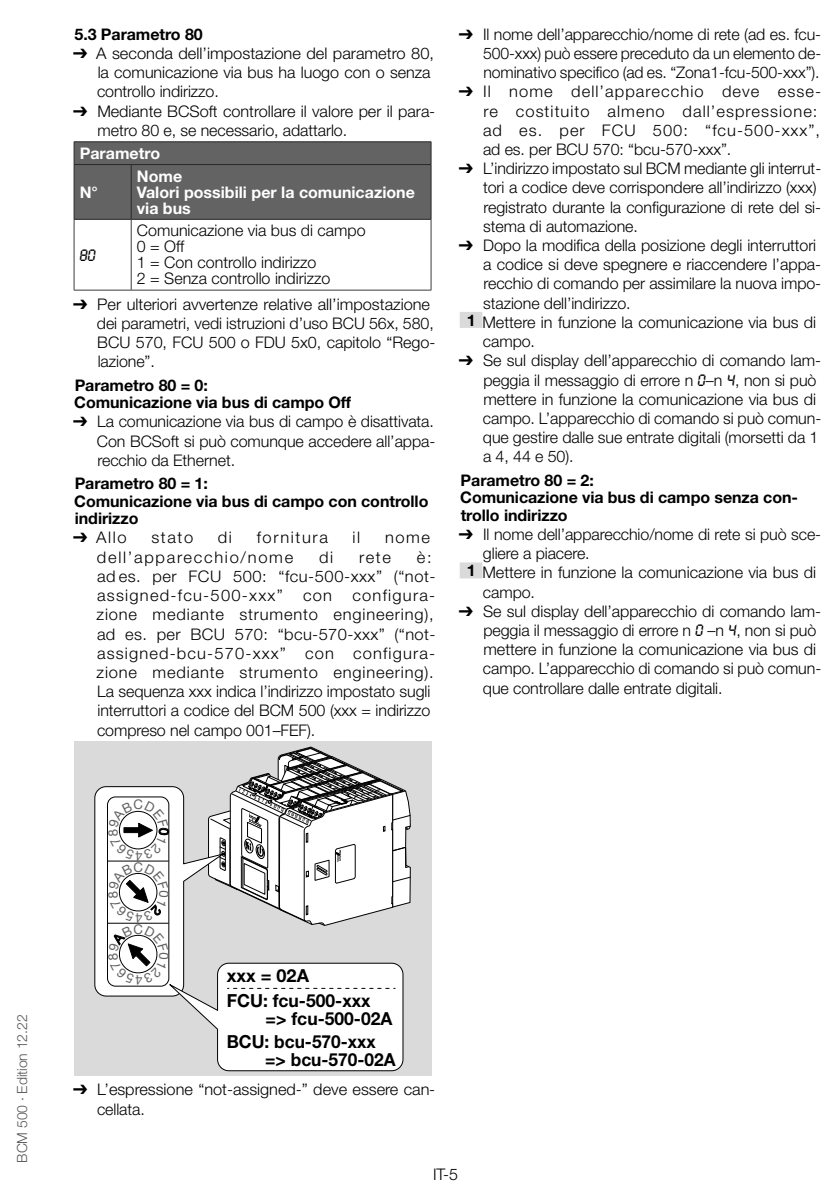
<style>
.page{position:relative;width:840px;height:1191px;background:#fff}
.page>*{position:absolute;margin:0;border:0;box-sizing:border-box;transform-origin:0 0}
.t1{font:700 18px/18px "Helvetica Neue LT Pro";color:#000}
.t2{font:700 18px/18px "Helvetica Neue LT Pro";color:#000;scale:.96 1}
.t3{font:300 16px/19.2px "Helvetica Neue LT Pro";letter-spacing:-.005em;color:#000}
.t4{font:300 16px/19.2px "Helvetica Neue LT Pro";letter-spacing:.02em;color:#000}
.t5{font:700 16px/17.6px "Helvetica Neue LT Pro";letter-spacing:-.005em;color:#000}
.t6{font:300 16px/19.2px "Helvetica Neue LT Pro";letter-spacing:.065em;color:#000}
.t7{font:300 16px/19.2px "Helvetica Neue LT Pro";letter-spacing:.03em;color:#000}
.t8{font:700 16px/16px "Helvetica Neue LT Pro";color:#fff}
.t9{font:300 16px "Helvetica Neue LT Pro";letter-spacing:.105em;color:#000}
.t10{font:300 16px "Helvetica Neue LT Pro";letter-spacing:.095em;color:#000}
.t11{font:italic 500 16px "Quartz";color:#000}
.t12{font:300 14px "Helvetica Neue LT Pro";letter-spacing:-.005em;color:#575756}
.t13{font:13.2px "Helvetica Neue LT Pro";color:#646363}
.s1{font-family:"Arial Unicode MS";font-weight:400}
.s2{font-weight:700}
.s3{font-family:"Quartz";font-weight:500;font-style:italic}
</style>
<div class="page">
<hr style="left:74px;top:141px;width:57px;height:1px;background:#282827">
<hr style="left:131px;top:141px;width:300px;height:1px;background:#282827">
<div style="left:74px;top:142px;width:357px;height:77px;background:#646363"></div>
<hr style="left:74px;top:164px;width:57px;height:1px;background:#282827">
<hr style="left:74px;top:165px;width:1px;height:54px;background:#282827">
<hr style="left:131px;top:164px;width:300px;height:1px;background:#282827">
<hr style="left:131px;top:165px;width:1px;height:54px;background:#282827">
<hr style="left:430px;top:165px;width:1px;height:54px;background:#282827">
<hr style="left:74px;top:219px;width:57px;height:1px;background:#282827">
<hr style="left:131px;top:219px;width:300px;height:1px;background:#282827">
<hr style="left:74px;top:220px;width:1px;height:70px;background:#3c3c3b">
<hr style="left:131px;top:220px;width:1px;height:70px;background:#3c3c3b">
<hr style="left:430px;top:220px;width:1px;height:70px;background:#3c3c3b">
<hr style="left:74px;top:290px;width:57px;height:1px;background:#3c3c3b">
<hr style="left:131px;top:290px;width:300px;height:1px;background:#3c3c3b">
<div style="left:74px;top:741px;width:357px;height:335px;background:#dadada"></div>
<div style="left:459px;top:312px;width:23px;height:16px;background:#dadada"></div>
<div style="left:459px;top:562px;width:23px;height:16px;background:#dadada"></div>
<svg style="left:94px;top:746px;width:317px;height:325px"></svg>
<p class="t12" style="left:13px;top:1162px;width:150px;rotate:-90deg">BCM 500 · Edition 12.22</p>
<p class="t5" style="left:74px;top:25px;width:130px">5.3 Parametro 80</p>
<p class="t3" style="left:97px;top:43px;width:338px;text-indent:-24px"><span class="s1">➔</span> A seconda dell’impostazione del parametro 80, la comunicazione via bus ha luogo con o senza controllo indirizzo.</p>
<p class="t3" style="left:97px;top:101px;width:339px;text-indent:-24px"><span class="s1">➔</span> Mediante BCSoft controllare il valore per il para&shy;metro 80 e, se necessario, adattarlo.</p>
<p class="t8" style="left:80px;top:145px;width:82px">Parametro</p>
<p class="t8" style="left:80px;top:184px;width:20px">N°</p>
<p class="t8" style="left:137px;top:168px;width:279px">Nome<br>Valori possibili per la comunicazione via bus</p>
<p class="t3" style="left:137px;top:222px;width:230px;line-height:16px">Comunicazione via bus di campo<br>0 = Off<br>1 = Con controllo indirizzo<br>2 = Senza controllo indirizzo</p>
<p class="t3" style="left:97px;top:294px;width:339px;text-indent:-24px"><span class="s1">➔</span> Per ulteriori avvertenze relative all’impostazione dei parametri, vedi istruzioni d’uso BCU 56x, 580, BCU 570, FCU 500 o FDU 5x0, capitolo “Rego&shy;lazione”.</p>
<p class="t5" style="left:74px;top:376px;width:278px">Parametro 80 = 0:<br>Comunicazione via bus di campo Off</p>
<p class="t3" style="left:97px;top:412px;width:339px;text-align:justify;text-indent:-24px"><span class="s1">➔</span> La comunicazione via bus di campo è disattivata.<br>Con BCSoft si può comunque accedere all’appa&shy;recchio da Ethernet.</p>
<p class="t5" style="left:74px;top:474px;width:355px">Parametro 80 = 1:<br>Comunicazione via bus di campo con controllo indirizzo</p>
<p class="t3" style="left:73px;top:528px;width:55px"><span class="s1">➔</span> Allo</p>
<p class="t3" style="left:151px;top:528px;width:43px">stato</p>
<p class="t3" style="left:218px;top:528px;width:16px">di</p>
<p class="t10" style="left:256px;top:528px;width:73px">fornitura</p>
<p class="t3" style="left:352px;top:528px;width:9px">il</p>
<p class="t3" style="left:385px;top:528px;width:47px">nome</p>
<p class="t9" style="left:97px;top:547px;width:198px">dell’apparecchio/nome</p>
<p class="t3" style="left:319px;top:547px;width:16px">di</p>
<p class="t3" style="left:359px;top:547px;width:33px">rete</p>
<p class="t11" style="left:80px;top:244px;width:18px">80</p>
<p class="t7" style="left:97px;top:547px;width:340px;text-indent:319px">è: ad es. per FCU 500: “fcu-500-xxx” (“not&shy;assigned-fcu-500-xxx”</p>
<p class="t4" style="left:96px;top:585px;width:340px;text-indent:256px">configura&shy;zione mediante strumento engineering), ad es. per BCU 570: “bcu-570-xxx” (“not&shy;assigned-bcu-570-xxx” con configura&shy;zione mediante strumento engineering).<br>La sequenza xxx indica l’indirizzo impostato sugli interruttori a codice del BCM 500 (xxx = indirizzo compreso nel campo 001–FEF).</p>
<p class="t3" style="left:303px;top:585px;width:31px">con</p>
<p class="t13" style="left:133px;top:797px;width:11px">C</p>
<p class="t13" style="left:133px;top:859px;width:11px">C</p>
<p class="t13" style="left:133px;top:921px;width:11px">C</p>
<p class="t1" style="left:227px;top:966px;width:84px">xxx = 02A</p>
<p class="t1" style="left:265px;top:991px;width:128px;text-indent:-39px">FCU: fcu-500-xxx =&gt; fcu-500-02A</p>
<p class="t2" style="left:265px;top:1032px;width:137px;text-indent:-38px">BCU: bcu-570-xxx =&gt; bcu-570-02A</p>
<p class="t3" style="left:97px;top:1079px;width:339px;text-indent:-24px"><span class="s1">➔</span> L’espressione “not-assigned-” deve essere can&shy;cellata.</p>
<p class="t3" style="left:483px;top:24px;width:339px;text-align:justify;text-indent:-24px"><span class="s1">➔</span> Il nome dell’apparecchio/nome di rete (ad es. fcu-500-xxx) può essere preceduto da un elemento de&shy;nominativo specifico (ad es. “Zona1-fcu-500-xxx”).</p>
<p class="t6" style="left:482px;top:82px;width:339px;text-indent:-24px"><span class="s1">➔</span> Il nome dell’apparecchio deve esse&shy;re costituito almeno dall’espressione: ad es. per FCU 500: “fcu-500-xxx”, ad es. per BCU 570: “bcu-570-xxx”.</p>
<p class="t3" style="left:483px;top:159px;width:339px;text-indent:-24px"><span class="s1">➔</span> L’indirizzo impostato sul BCM mediante gli interrut&shy;tori a codice deve corrispondere all’indirizzo (xxx) registrato durante la configurazione di rete del si&shy;stema di automazione.</p>
<p class="t3" style="left:458px;top:235px;width:358px"><span class="s1">➔</span> Dopo la modifica della posizione degli interruttori</p>
<p class="t3" style="left:482px;top:255px;width:339px">a codice si deve spegnere e riaccendere l’appa-</p>
<p class="t3" style="left:483px;top:274px;width:339px">recchio di comando per assimilare la nuova impo-</p>
<p class="t3" style="left:483px;top:293px;width:149px">stazione dell’indirizzo.</p>
<p class="t3" style="left:466px;top:312px;width:351px"><span class="s2">1</span> Mettere in funzione la comunicazione via bus di</p>
<p class="t3" style="left:482px;top:331px;width:54px">campo.</p>
<p class="t3" style="left:482px;top:351px;width:339px;text-indent:-24px"><span class="s1">➔</span> Se sul display dell’apparecchio di comando lam&shy;peggia il messaggio di errore n <span class="s3">0</span>–n <span class="s3">4</span>, non si può mettere in funzione la comunicazione via bus di campo. L’apparecchio di comando si può comun&shy;que gestire dalle sue entrate digitali (morsetti da 1 a 4, 44 e 50).</p>
<p class="t5" style="left:460px;top:471px;width:339px">Parametro 80 = 2:<br>Comunicazione via bus di campo senza con&shy;trollo indirizzo</p>
<p class="t3" style="left:458px;top:524px;width:363px"><span class="s1">➔</span> Il nome dell’apparecchio/nome di rete si può sce-</p>
<p class="t3" style="left:482px;top:543px;width:108px">gliere a piacere.</p>
<p class="t3" style="left:466px;top:563px;width:351px"><span class="s2">1</span> Mettere in funzione la comunicazione via bus di</p>
<p class="t3" style="left:482px;top:582px;width:54px">campo.</p>
<p class="t3" style="left:482px;top:601px;width:339px;text-indent:-24px"><span class="s1">➔</span> Se sul display dell’apparecchio di comando lam&shy;peggia il messaggio di errore n <span class="s3">0</span> –n <span class="s3">4</span>, non si può mettere in funzione la comunicazione via bus di campo. L’apparecchio di comando si può comun&shy;que controllare dalle entrate digitali.</p>
<p class="t3" style="left:433px;top:1164px;width:26px">IT-5</p>
</div>
